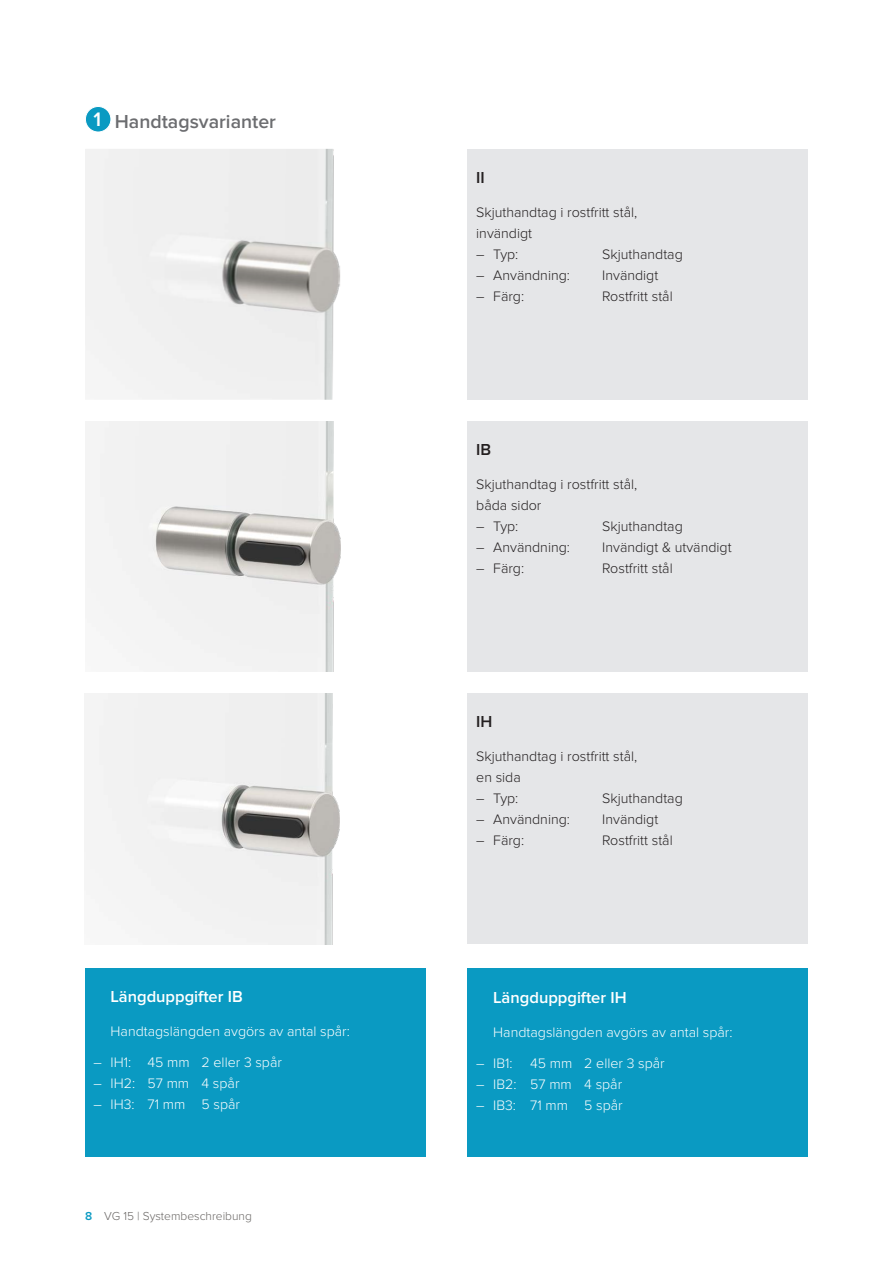
<style>
.page{position:relative;width:893px;height:1263px;background:#fff}
.page>*{position:absolute;margin:0;border:0;box-sizing:border-box;transform-origin:0 0}
.Titel_3_11_Pt_Grau{font:600 20.25px "Proxima Nova";color:#fff}
.Titel_3_11_Pt_Grau-2{font:600 19.5px "Proxima Nova";color:#6c6d70}
.Titel_4_11_Pt_Weiss{font:600 16.5px "Proxima Nova";color:#fff}
.Titel_4_11_Pt_Weiss-2{font:600 16.5px "Proxima Nova";color:#231f20}
.Aufzählung_9_5_Pt_We{font:300 14.25px/21px "Proxima Nova";color:#231f20}
.Aufzählung_9_5_Pt_We-2{font:300 14.25px "Proxima Nova";color:#fff}
.t1{font:300 12px "Proxima Nova";color:#6a6765}
.s1{font-weight:600;color:#0a9ac2}
</style>
<div class="page">
<img style="left:84px;top:693px;width:255px;height:251px">
<img style="left:85px;top:421px;width:255px;height:251px">
<img style="left:85px;top:149px;width:255px;height:251px">
<div style="left:85px;top:106px;width:26px;height:26px;background:#0a9ac2;border-radius:50%"></div>
<div style="left:85px;top:106px;width:26px;height:26px;border:1px solid #fff;border-radius:50%"></div>
<div style="left:468px;top:693px;width:340px;height:251px;background:#e5e6e8"></div>
<div style="left:468px;top:421px;width:340px;height:251px;background:#e5e6e8"></div>
<div style="left:85px;top:968px;width:340px;height:189px;background:#0a9ac2"></div>
<div style="left:468px;top:968px;width:340px;height:189px;background:#0a9ac2"></div>
<div style="left:468px;top:149px;width:340px;height:251px;background:#e5e6e8"></div>
<p class="Titel_3_11_Pt_Grau" style="left:93px;top:107px;width:9px">1</p>
<p class="Titel_3_11_Pt_Grau-2" style="left:115px;top:110px;width:163px">Handtagsvarianter</p>
<p class="Titel_4_11_Pt_Weiss" style="left:111px;top:987px;width:134px">Längduppgifter IB</p>
<p class="Aufzählung_9_5_Pt_We-2" style="left:111px;top:1023px;width:241px">Handtagslängden avgörs av antal spår:</p>
<p class="Aufzählung_9_5_Pt_We-2" style="left:94px;top:1054px;width:190px">― IH1: 45 mm 2 eller 3 spår</p>
<p class="Aufzählung_9_5_Pt_We-2" style="left:94px;top:1075px;width:147px">― IH2: 57 mm 4 spår</p>
<p class="Aufzählung_9_5_Pt_We-2" style="left:94px;top:1096px;width:148px">― IH3: 71 mm 5 spår</p>
<p class="t1" style="left:85px;top:1208px;width:168px"><span class="s1">8</span> VG 15 | Systembeschreibung</p>
<p class="Titel_4_11_Pt_Weiss-2" style="left:476px;top:168px;width:10px">II</p>
<p class="Aufzählung_9_5_Pt_We" style="left:476px;top:202px;width:163px">Skjuthandtag i rostfritt stål, invändigt</p>
<p class="Aufzählung_9_5_Pt_We" style="left:476px;top:244px;width:44px">― Typ:</p>
<p class="Aufzählung_9_5_Pt_We" style="left:602px;top:244px;width:82px">Skjuthandtag</p>
<p class="Aufzählung_9_5_Pt_We" style="left:476px;top:265px;width:95px">― Användning:</p>
<p class="Aufzählung_9_5_Pt_We" style="left:602px;top:265px;width:58px">Invändigt</p>
<p class="Aufzählung_9_5_Pt_We" style="left:476px;top:286px;width:49px">― Färg:</p>
<p class="Aufzählung_9_5_Pt_We" style="left:602px;top:286px;width:72px">Rostfritt stål</p>
<p class="Titel_4_11_Pt_Weiss-2" style="left:476px;top:440px;width:16px">IB</p>
<p class="Aufzählung_9_5_Pt_We" style="left:476px;top:474px;width:163px">Skjuthandtag i rostfritt stål, båda sidor</p>
<p class="Aufzählung_9_5_Pt_We" style="left:476px;top:516px;width:44px">― Typ:</p>
<p class="Aufzählung_9_5_Pt_We" style="left:602px;top:516px;width:82px">Skjuthandtag</p>
<p class="Aufzählung_9_5_Pt_We" style="left:476px;top:537px;width:95px">― Användning:</p>
<p class="Aufzählung_9_5_Pt_We" style="left:602px;top:537px;width:131px">Invändigt &amp; utvändigt</p>
<p class="Aufzählung_9_5_Pt_We" style="left:476px;top:558px;width:49px">― Färg:</p>
<p class="Aufzählung_9_5_Pt_We" style="left:602px;top:558px;width:72px">Rostfritt stål</p>
<p class="Titel_4_11_Pt_Weiss-2" style="left:476px;top:712px;width:18px">IH</p>
<p class="Aufzählung_9_5_Pt_We" style="left:476px;top:746px;width:163px">Skjuthandtag i rostfritt stål, en sida</p>
<p class="Aufzählung_9_5_Pt_We" style="left:476px;top:788px;width:44px">― Typ:</p>
<p class="Aufzählung_9_5_Pt_We" style="left:602px;top:788px;width:82px">Skjuthandtag</p>
<p class="Aufzählung_9_5_Pt_We" style="left:476px;top:809px;width:95px">― Användning:</p>
<p class="Aufzählung_9_5_Pt_We" style="left:602px;top:809px;width:58px">Invändigt</p>
<p class="Aufzählung_9_5_Pt_We" style="left:476px;top:830px;width:49px">― Färg:</p>
<p class="Aufzählung_9_5_Pt_We" style="left:602px;top:830px;width:72px">Rostfritt stål</p>
<p class="Titel_4_11_Pt_Weiss" style="left:493px;top:988px;width:135px">Längduppgifter IH</p>
<p class="Aufzählung_9_5_Pt_We-2" style="left:493px;top:1024px;width:241px">Handtagslängden avgörs av antal spår:</p>
<p class="Aufzählung_9_5_Pt_We-2" style="left:476px;top:1055px;width:190px">― IB1: 45 mm 2 eller 3 spår</p>
<p class="Aufzählung_9_5_Pt_We-2" style="left:476px;top:1076px;width:147px">― IB2: 57 mm 4 spår</p>
<p class="Aufzählung_9_5_Pt_We-2" style="left:476px;top:1097px;width:148px">― IB3: 71 mm 5 spår</p>
</div>
